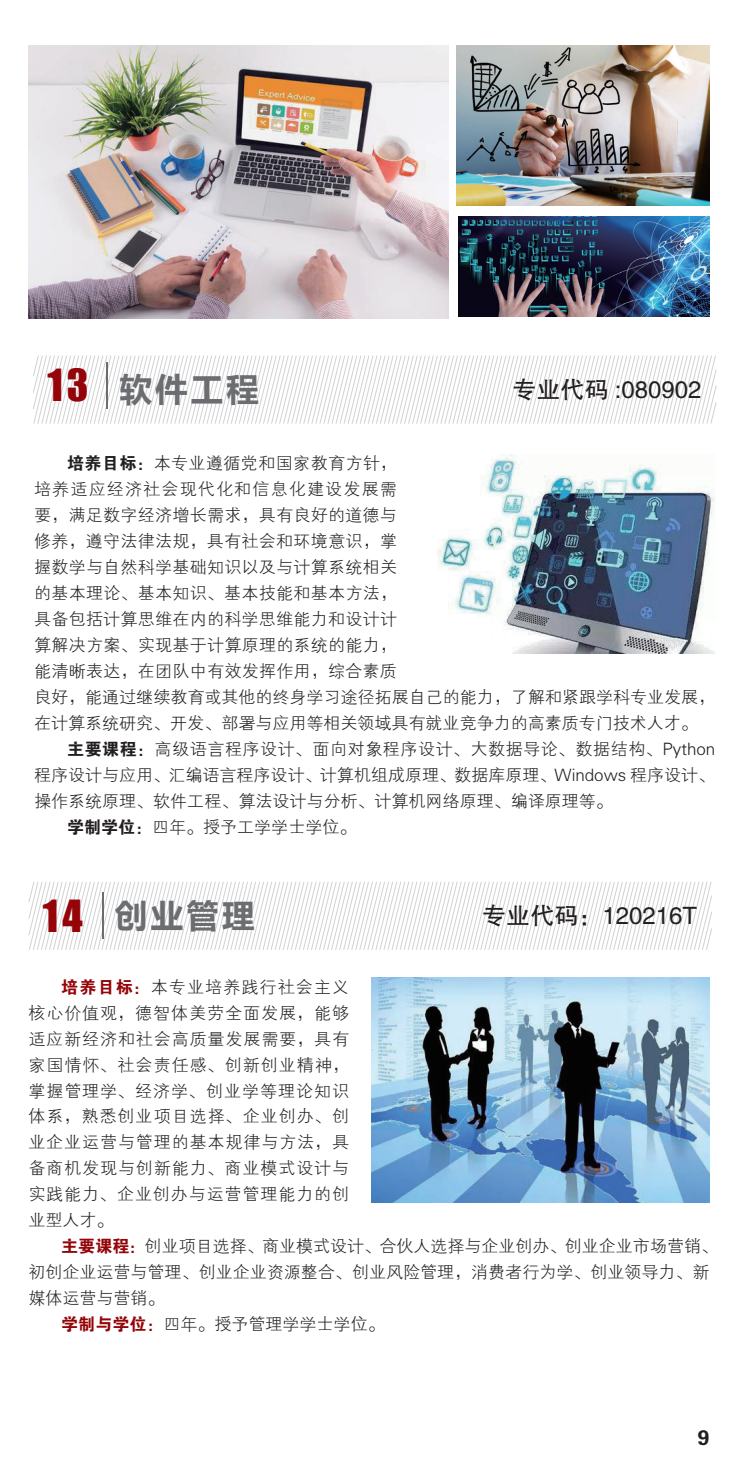
<style>
.page{position:relative;width:755px;height:1480px;background:#fff}
.page>*{position:absolute;margin:0;border:0;box-sizing:border-box;transform-origin:0 0}
.t1{font:700 32.4px "Microsoft Ya Hei";letter-spacing:.1em;color:#6c6d70}
.t2{font:24px "FZHTJW GB1 0";color:#231f20}
.t3{font:21px "FZDHTK GBK1 0";color:#231f20}
.t4{font:17px/26px "FZXH1 JW GB1 0";color:#231f20;text-align:justify}
.t5{font:17px "FZXH1 JW GB1 0";letter-spacing:.035em;color:#231f20}
.s1{font-family:"Impact";font-weight:400;font-size:40.6px;color:#940408}
.s2{font-family:"FZDHTJW GB1 0"}
.s3{font-family:"FZDHTJW GB1 0";color:#940408}
</style>
<div class="page">
<img style="left:28px;top:45px;width:420px;height:274px">
<img style="left:456px;top:45px;width:253px;height:160px">
<img style="left:458px;top:216px;width:251px;height:101px">
<img style="left:371px;top:978px;width:338px;height:224px">
<svg style="left:28px;top:882px;width:684px;height:68px"></svg>
<hr style="left:102px;top:893px;width:2px;height:46px;background:#6c6d70">
<img style="left:437px;top:454px;width:277px;height:199px">
<svg style="left:33px;top:356px;width:684px;height:68px"></svg>
<hr style="left:106px;top:362px;width:2px;height:46px;background:#6c6d70">
<h1 class="t1" style="left:47px;top:367px;width:213px"><span class="s1">13</span> 软件工程</h1>
<h2 class="t2" style="left:512px;top:377px;width:190px">专业代码 :080902</h2>
<p class="t4" style="left:34px;top:451px;width:682px;text-align:left;text-indent:33px"><span class="s2">培养目标：</span>本专业遵循党和国家教育方针，<br>培养适应经济社会现代化和信息化建设发展需<br>要，满足数字经济增长需求，具有良好的道德与<br>修养，遵守法律法规，具有社会和环境意识，掌<br>握数学与自然科学基础知识以及与计算系统相关<br>的基本理论、基本知识、基本技能和基本方法，<br>具备包括计算思维在内的科学思维能力和设计计<br>算解决方案、实现基于计算原理的系统的能力，<br>能清晰表达，在团队中有效发挥作用，综合素质<br>良好，能通过继续教育或其他的终身学习途径拓展自己的能力，了解和紧跟学科专业发展，在计算系统研究、开发、部署与应用等相关领域具有就业竞争力的高素质专门技术人才。</p>
<p class="t5" style="left:67px;top:740px;width:649px"><span class="s2">主要课程：</span>高级语言程序设计、面向对象程序设计、大数据导论、数据结构、Python</p>
<p class="t4" style="left:34px;top:762px;width:682px">程序设计与应用、汇编语言程序设计、计算机组成原理、数据库原理、Windows 程序设计、</p>
<p class="t4" style="left:34px;top:788px;width:579px">操作系统原理、软件工程、算法设计与分析、计算机网络原理、编译原理等。</p>
<p class="t4" style="left:67px;top:814px;width:290px"><span class="s2">学制学位：</span>四年。授予工学学士学位。</p>
<h1 class="t1" style="left:43px;top:893px;width:213px"><span class="s1">14</span> 创业管理</h1>
<h2 class="t2" style="left:482px;top:903px;width:216px">专业代码：120216T</h2>
<p class="t4" style="left:28px;top:974px;width:322px;text-indent:33px"><span class="s3">培养目标：</span>本专业培养践行社会主义核心价值观，德智体美劳全面发展，能够适应新经济和社会高质量发展需要，具有家国情怀、社会责任感、创新创业精神，掌握管理学、经济学、创业学等理论知识体系，熟悉创业项目选择、企业创办、创业企业运营与管理的基本规律与方法，具备商机发现与创新能力、商业模式设计与实践能力、企业创办与运营管理能力的创业型人才。</p>
<p class="t4" style="left:61px;top:1234px;width:657px"><span class="s3">主要课程：</span>创业项目选择、商业模式设计、合伙人选择与企业创办、创业企业市场营销、</p>
<p class="t4" style="left:28px;top:1260px;width:682px">初创企业运营与管理、创业企业资源整合、创业风险管理，消费者行为学、创业领导力、新</p>
<p class="t4" style="left:28px;top:1286px;width:137px">媒体运营与营销。</p>
<p class="t4" style="left:61px;top:1312px;width:324px"><span class="s3">学制与学位：</span>四年。授予管理学学士学位。</p>
<p class="t3" style="left:697px;top:1426px;width:13px">9</p>
</div>
